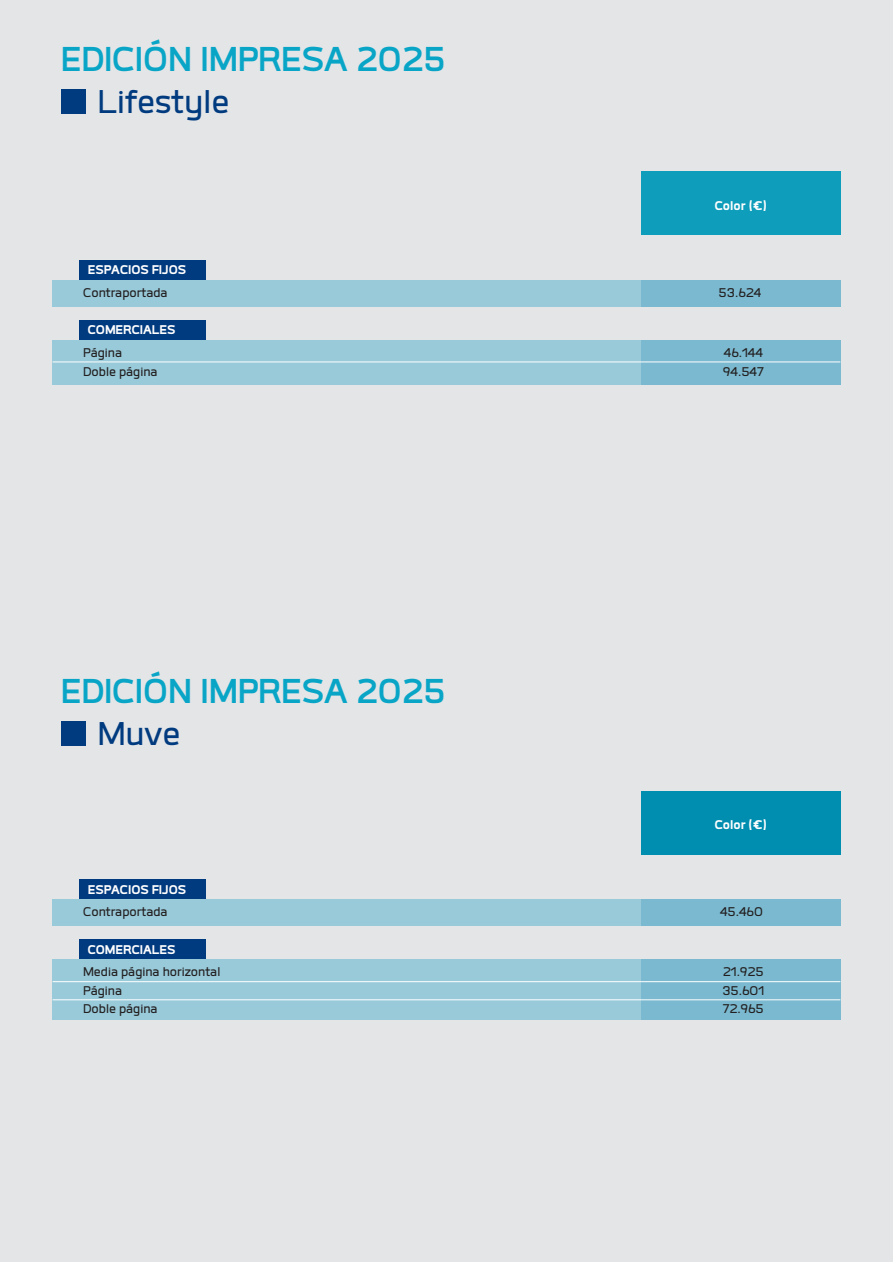
<style>
.page{position:relative;width:893px;height:1263px;background:#fff}
.page>*{position:absolute;margin:0;border:0;box-sizing:border-box;transform-origin:0 0}
.t1{font:700 45px "Labrador A";color:#09a5c7}
.t2{font:500 42.9px "Labrador A";color:#013b7f}
.t3{font:500 16.5px "Labrador A";color:#231f20}
.t4{font:800 16.5px "Labrador A";color:#fff}
</style>
<div class="page">
<div style="left:0;top:1px;width:893px;height:1261px;background:#e4e5e7"></div>
<div style="left:641px;top:172px;width:200px;height:63px;background:#0e9dbb"></div>
<div style="left:53px;top:280px;width:788px;height:27px;background:#98cad9"></div>
<div style="left:53px;top:340px;width:788px;height:44px;background:#98cad9"></div>
<div style="left:641px;top:280px;width:200px;height:27px;background:#7ab9cf"></div>
<div style="left:641px;top:340px;width:200px;height:44px;background:#7ab9cf"></div>
<div style="left:79px;top:260px;width:126px;height:20px;background:#013b7f"></div>
<div style="left:79px;top:320px;width:126px;height:20px;background:#013b7f"></div>
<div style="left:641px;top:791px;width:200px;height:63px;background:#008eb0"></div>
<div style="left:53px;top:899px;width:788px;height:27px;background:#98cad9"></div>
<div style="left:53px;top:959px;width:788px;height:60px;background:#98cad9"></div>
<div style="left:641px;top:899px;width:200px;height:27px;background:#7ab9cf"></div>
<div style="left:641px;top:959px;width:200px;height:60px;background:#7ab9cf"></div>
<div style="left:79px;top:879px;width:126px;height:20px;background:#013b7f"></div>
<div style="left:79px;top:939px;width:126px;height:20px;background:#013b7f"></div>
<hr style="left:53px;top:362px;width:787px;height:1px;background:#fff">
<hr style="left:53px;top:981px;width:787px;height:1px;background:#fff">
<hr style="left:53px;top:999px;width:787px;height:1px;background:#fff">
<div style="left:61px;top:721px;width:24px;height:24px;background:#013b7f"></div>
<div style="left:61px;top:89px;width:24px;height:24px;background:#013b7f"></div>
<h1 class="t1" style="left:61px;top:36px;width:387px">EDICIÓN IMPRESA 2025</h1>
<h2 class="t2" style="left:97px;top:81px;width:133px">Lifestyle</h2>
<p class="t4" style="left:88px;top:262px;width:100px">ESPACIOS FIJOS</p>
<p class="t4" style="left:715px;top:197px;width:54px">Color (€)</p>
<p class="t3" style="left:83px;top:285px;width:86px">Contraportada</p>
<p class="t3" style="left:719px;top:285px;width:44px">53.624</p>
<p class="t4" style="left:88px;top:322px;width:89px">COMERCIALES</p>
<p class="t3" style="left:83px;top:345px;width:40px">Página</p>
<p class="t3" style="left:724px;top:345px;width:40px">46.144</p>
<p class="t3" style="left:83px;top:363px;width:76px">Doble página</p>
<p class="t3" style="left:723px;top:363px;width:42px">94.547</p>
<h1 class="t1" style="left:61px;top:668px;width:387px">EDICIÓN IMPRESA 2025</h1>
<h2 class="t2" style="left:97px;top:713px;width:85px">Muve</h2>
<p class="t4" style="left:88px;top:881px;width:100px">ESPACIOS FIJOS</p>
<p class="t4" style="left:715px;top:816px;width:54px">Color (€)</p>
<p class="t3" style="left:83px;top:904px;width:86px">Contraportada</p>
<p class="t3" style="left:720px;top:904px;width:44px">45.460</p>
<p class="t4" style="left:88px;top:941px;width:89px">COMERCIALES</p>
<p class="t3" style="left:83px;top:964px;width:139px">Media página horizontal</p>
<p class="t3" style="left:723px;top:964px;width:43px">21.925</p>
<p class="t3" style="left:83px;top:982px;width:40px">Página</p>
<p class="t3" style="left:722px;top:982px;width:43px">35.601</p>
<p class="t3" style="left:83px;top:1000px;width:76px">Doble página</p>
<p class="t3" style="left:723px;top:1000px;width:43px">72.965</p>
</div>
